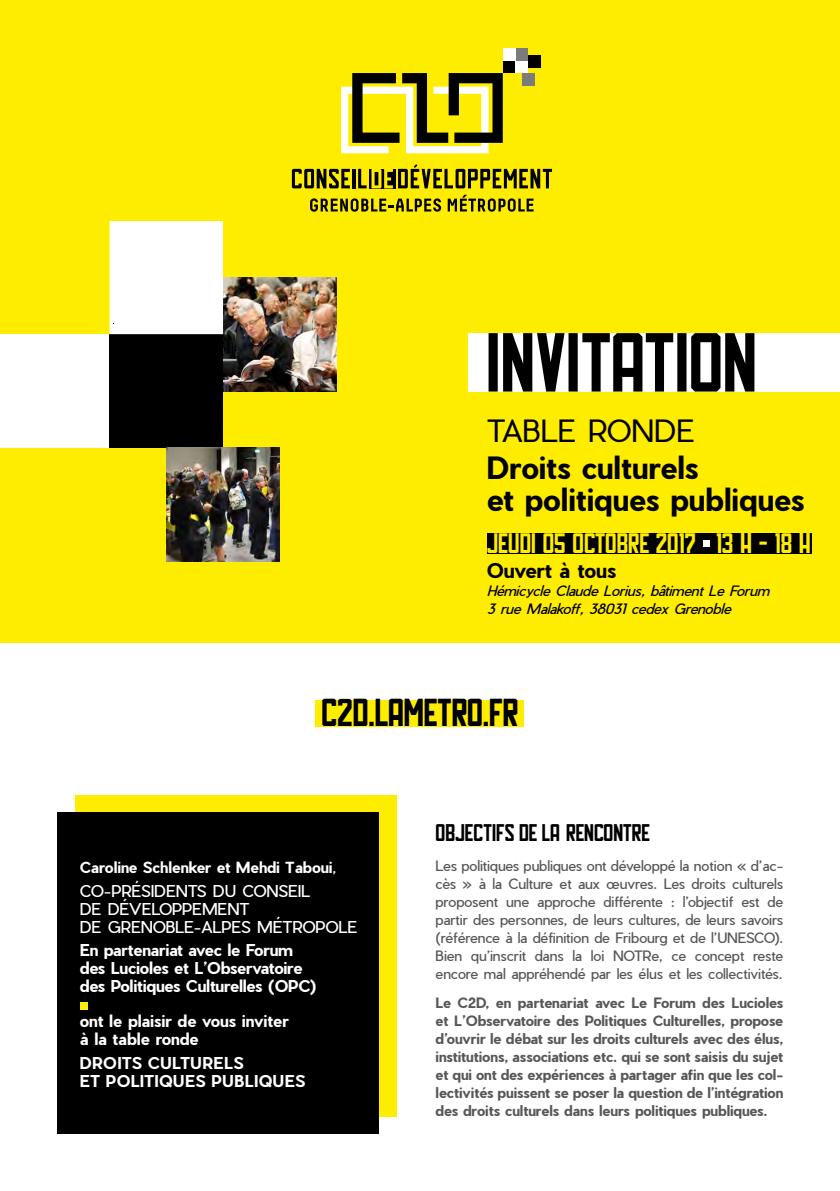
<style>
.page{position:relative;width:840px;height:1191px;background:#fff}
.page>*{position:absolute;margin:0;border:0;box-sizing:border-box;transform-origin:0 0}
.t1{font:83.4px "Hal Hal";color:#000}
.t2{font:38.6px "Hal Hal";letter-spacing:-.005em;color:#000}
.t3{font:700 30px/32px "Pier Sans";letter-spacing:.005em;color:#000}
.t4{font:300 30px "Pier Sans";color:#000}
.t5{font:28px "Hal Hal";color:#ffed00}
.t6{font:24px "Hal Hal";color:#000}
.t7{font:700 20px "Pier Sans";color:#000}
.t8{font:700 16px/18px "Pier Sans";letter-spacing:-.01em;color:#fff}
.t9{font:16px/18px "Pier Sans";letter-spacing:-.01em;color:#fff}
.t10{font:700 16px/18px "Pier Sans";letter-spacing:.02em;color:#fff}
.t11{font:700 15px "Pier Sans";color:#fff}
.t12{font:700 14px/18px "Pier Sans";color:#575756;text-align:justify}
.t13{font:14px/18px "Pier Sans";letter-spacing:-.01em;color:#575756;text-align:justify}
.t14{font:italic 14px/18px "Pier Sans";letter-spacing:-.01em;color:#000}
.s1{font-weight:400}
</style>
<div class="page">
<div style="left:0;top:0;width:839px;height:642px;background:#ffed00"></div>
<svg style="left:341px;top:73px;width:161px;height:80px"></svg>
<div style="left:527px;top:55px;width:13px;height:13px;background:#000"></div>
<div style="left:502px;top:60px;width:13px;height:13px;background:#000"></div>
<div style="left:515px;top:60px;width:12px;height:13px;background:#fff"></div>
<div style="left:521px;top:73px;width:13px;height:13px;background:#7c7b7b"></div>
<div style="left:515px;top:48px;width:12px;height:12px;background:#7c7b7b"></div>
<div style="left:502px;top:48px;width:13px;height:12px;background:#fff"></div>
<svg style="left:310px;top:198px;width:131px;height:14px"></svg>
<svg style="left:447px;top:195px;width:86px;height:17px"></svg>
<svg style="left:292px;top:169px;width:58px;height:19px"></svg>
<hr style="left:352px;top:169px;width:3px;height:19px;background:#000">
<svg style="left:358px;top:164px;width:193px;height:24px"></svg>
<div style="left:315px;top:700px;width:209px;height:26px;background:#ffed00"></div>
<div style="left:468px;top:333px;width:371px;height:58px;background:#fff"></div>
<img style="left:223px;top:278px;width:113px;height:113px">
<div style="left:0;top:334px;width:109px;height:114px;background:#fff"></div>
<div style="left:109px;top:334px;width:114px;height:113px;background:#000"></div>
<img style="left:166px;top:447px;width:114px;height:114px">
<div style="left:109px;top:221px;width:114px;height:113px;background:#fff"></div>
<div style="left:75px;top:794px;width:321px;height:322px;background:#ffed00"></div>
<div style="left:57px;top:812px;width:321px;height:322px;background:#000"></div>
<div style="left:80px;top:1002px;width:7px;height:8px;background:#ffed00"></div>
<div style="left:486px;top:533px;width:325px;height:20px;background:#000"></div>
<svg style="left:703px;top:541px;width:5px;height:6px"></svg>
<h1 class="t1" style="left:486px;top:329px;width:272px">INVITATION</h1>
<h3 class="t4" style="left:486px;top:411px;width:209px">TABLE RONDE</h3>
<h3 class="t3" style="left:486px;top:452px;width:319px">Droits culturels<br>et politiques publiques</h3>
<h3 class="t5" style="left:486px;top:532px;width:325px">JEUDI 05 OCTOBRE 2017 13 H - 18 H</h3>
<h3 class="t7" style="left:486px;top:557px;width:131px">Ouvert à tous</h3>
<p class="t14" style="left:486px;top:582px;width:284px">Hémicycle Claude Lorius, bâtiment Le Forum<br>3 rue Malakoff, 38031 cedex Grenoble</p>
<h2 class="t2" style="left:321px;top:697px;width:198px">C2D.LAMETRO.FR</h2>
<p class="t11" style="left:80px;top:857px;width:258px">Caroline Schlenker et Mehdi Taboui<span class="s1">,</span></p>
<p class="t9" style="left:80px;top:881px;width:279px">CO-PRÉSIDENTS DU CONSEIL<br>DE DÉVELOPPEMENT<br>DE GRENOBLE-ALPES MÉTROPOLE</p>
<p class="t8" style="left:80px;top:941px;width:238px">En partenariat avec le Forum des Lucioles et L’Observatoire des Politiques Culturelles (OPC)</p>
<p class="t8" style="left:80px;top:1012px;width:210px">ont le plaisir de vous inviter à la table ronde</p>
<p class="t10" style="left:80px;top:1054px;width:227px">DROITS CULTURELS<br>ET POLITIQUES PUBLIQUES</p>
<h3 class="t6" style="left:435px;top:823px;width:216px">OBJECTIFS DE LA RENCONTRE</h3>
<p class="t13" style="left:435px;top:856px;width:349px">Les politiques publiques ont développé la notion « d’ac&shy;cès » à la Culture et aux œuvres. Les droits culturels proposent une approche différente : l’objectif est de partir des personnes, de leurs cultures, de leurs savoirs (référence à la définition de Fribourg et de l’UNESCO).<br>Bien qu’inscrit dans la loi NOTRe, ce concept reste encore mal appréhendé par les élus et les collectivités.</p>
<p class="t12" style="left:435px;top:994px;width:349px">Le C2D, en partenariat avec Le Forum des Lucioles et L’Observatoire des Politiques Culturelles, propose d’ouvrir le débat sur les droits culturels avec des élus, institutions, associations etc. qui se sont saisis du sujet et qui ont des expériences à partager afin que les col&shy;lectivités puissent se poser la question de l’intégration des droits culturels dans leurs politiques publiques.</p>
</div>
